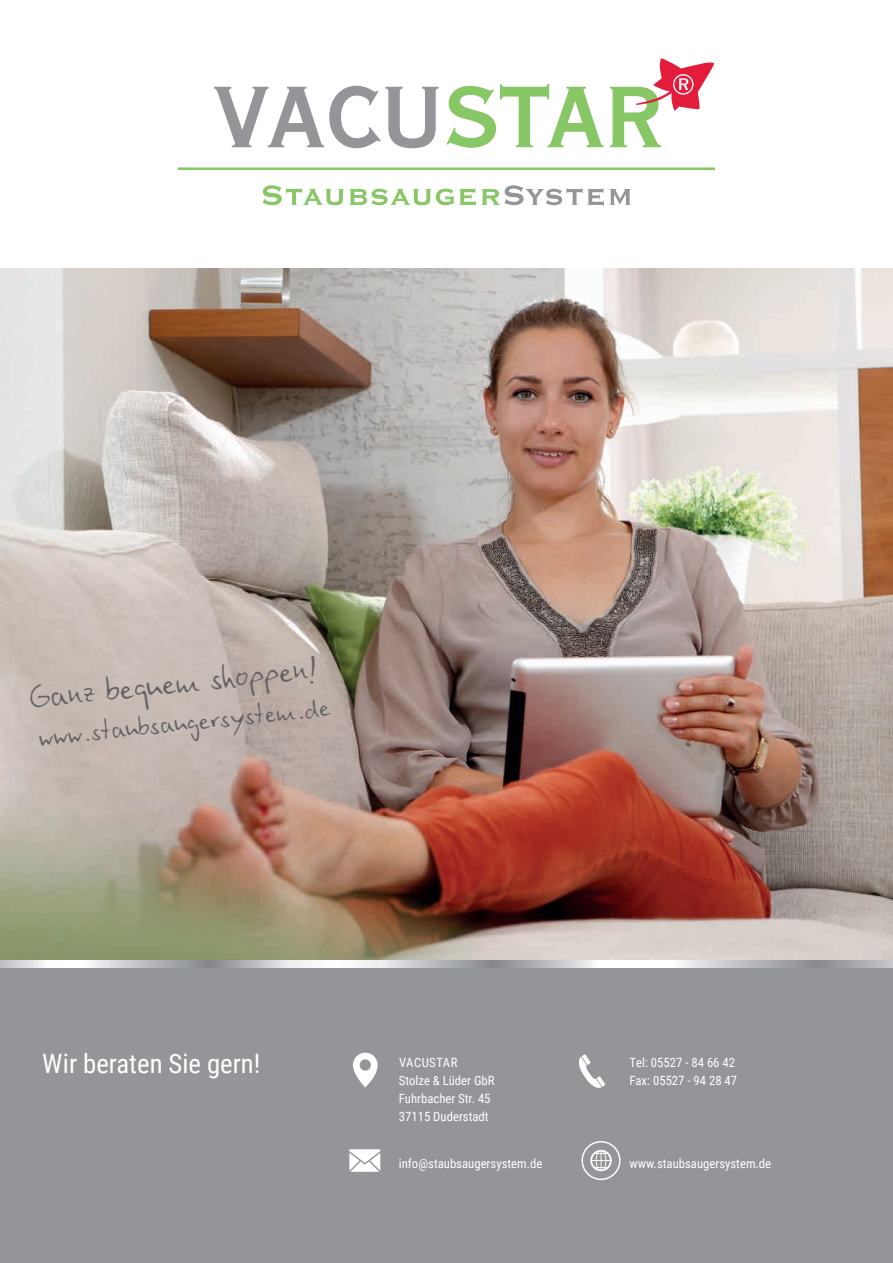
<style>
.page{position:relative;width:893px;height:1263px;background:#fff}
.page>*{position:absolute;margin:0;border:0;box-sizing:border-box;transform-origin:0 0}
.t1{font:36.9px "Ego LT";color:#636366}
.t2{font:30px "Ego LT";color:#636366}
.t3{font:26.7px "Roboto Condensed";color:#fff}
.t4{font:12.75px/18px "Roboto Condensed";color:#fff}
</style>
<div class="page">
<img style="left:0;top:269px;width:893px;height:691px">
<div style="left:0;top:967px;width:893px;height:296px;background:#939598"></div>
<svg style="left:353px;top:1053px;width:25px;height:34px"></svg>
<svg style="left:579px;top:1054px;width:26px;height:34px"></svg>
<svg style="left:349px;top:1149px;width:31px;height:23px"></svg>
<hr style="left:178px;top:167px;width:537px;height:3px;background:#87c765">
<svg style="left:610px;top:58px;width:104px;height:89px"></svg>
<svg style="left:262px;top:185px;width:368px;height:21px"></svg>
<svg style="left:214px;top:86px;width:225px;height:62px"></svg>
<svg style="left:446px;top:84px;width:158px;height:64px"></svg>
<svg style="left:581px;top:1141px;width:40px;height:39px"></svg>
<h1 class="t1" style="left:27px;top:674px;width:289px;rotate:-6deg">Ganz bequem shoppen!</h1>
<h2 class="t2" style="left:37px;top:718px;width:295px;rotate:-6deg">www.staubsaugersystem.de</h2>
<h3 class="t3" style="left:42px;top:1045px;width:220px">Wir beraten Sie gern!</h3>
<p class="t4" style="left:630px;top:1053px;width:109px">Tel: 05527 - 84 66 42<br>Fax: 05527 - 94 28 47</p>
<p class="t4" style="left:399px;top:1053px;width:97px">VACUSTAR<br>Stolze &amp; Lüder GbR<br>Fuhrbacher Str. 45<br>37115 Duderstadt</p>
<p class="t4" style="left:399px;top:1154px;width:145px">info@staubsaugersystem.de</p>
<p class="t4" style="left:630px;top:1154px;width:143px">www.staubsaugersystem.de</p>
</div>
